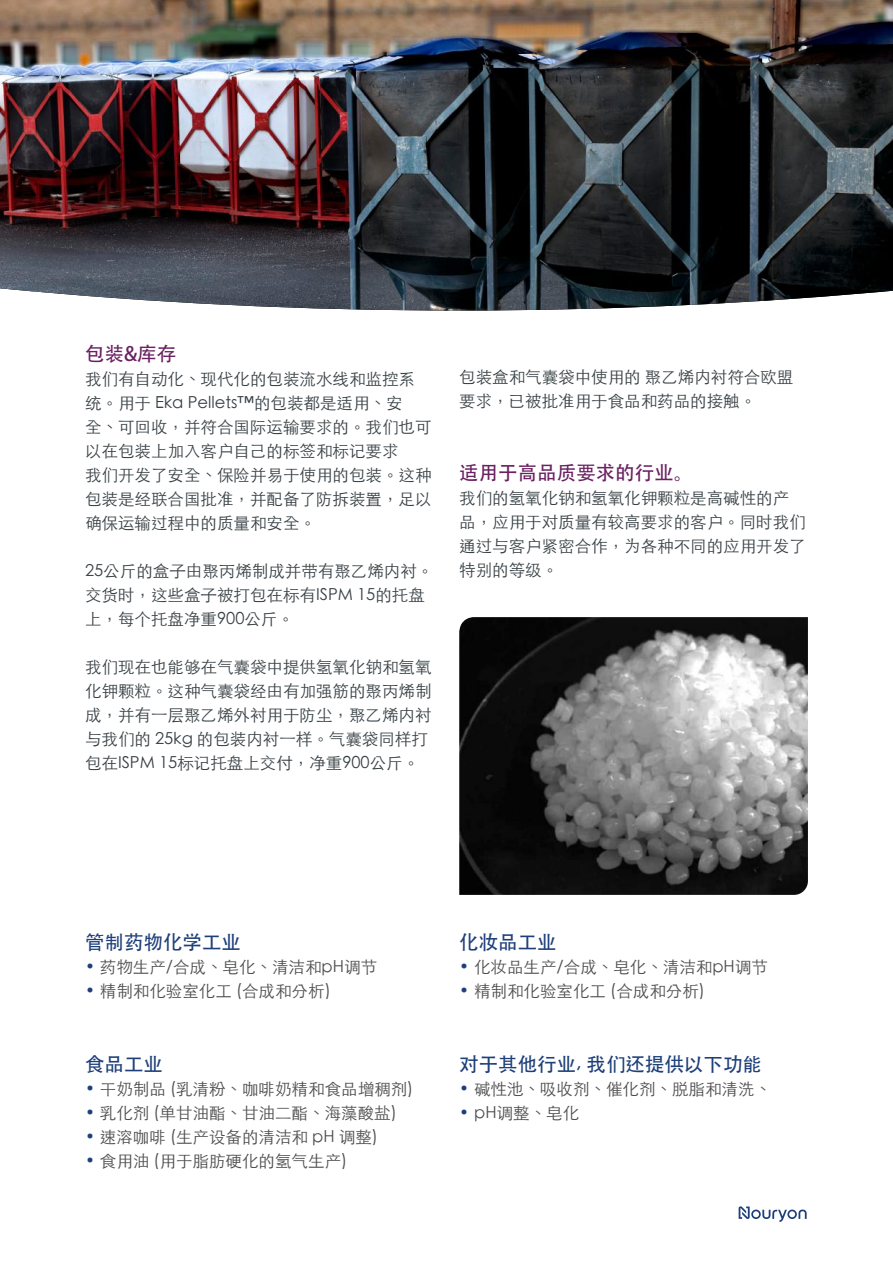
<style>
.page{position:relative;width:893px;height:1263px;background:#fff}
.page>*{position:absolute;margin:0;border:0;box-sizing:border-box;transform-origin:0 0}
.t1{font:500 19.5px "ST Heiti TC";color:#1e3f79}
.t2{font:19.5px "Adobe Heiti Std";color:#6a2061}
.t3{font:300 16.5px "ST Heiti TC";color:#384044}
.t4{font:300 16.5px "ST Heiti TC";color:#4e4c4e}
.s1{color:#1e3f79}
</style>
<div class="page">
<svg style="left:739px;top:1206px;width:68px;height:16px"></svg>
<img style="left:0;top:0;width:893px;height:311px">
<img style="left:459px;top:617px;width:349px;height:278px">
<p class="t2" style="left:85px;top:344px;width:93px">包装&amp;库存</p>
<p class="t3" style="left:85px;top:371px;width:331px">我们有自动化、现代化的包装流水线和监控系</p>
<p class="t3" style="left:85px;top:395px;width:319px">统。用于 Eka Pellets™的包装都是适用、安</p>
<p class="t3" style="left:85px;top:419px;width:348px">全、可回收，并符合国际运输要求的。我们也可</p>
<p class="t3" style="left:85px;top:443px;width:315px">以在包装上加入客户自己的标签和标记要求</p>
<p class="t3" style="left:85px;top:467px;width:348px">我们开发了安全、保险并易于使用的包装。这种</p>
<p class="t3" style="left:85px;top:491px;width:348px">包装是经联合国批准，并配备了防拆装置，足以</p>
<p class="t3" style="left:85px;top:515px;width:232px">确保运输过程中的质量和安全。</p>
<p class="t3" style="left:85px;top:563px;width:350px">25公斤的盒子由聚丙烯制成并带有聚乙烯内衬。</p>
<p class="t3" style="left:85px;top:587px;width:341px">交货时，这些盒子被打包在标有ISPM 15的托盘</p>
<p class="t3" style="left:85px;top:611px;width:210px">上，每个托盘净重900公斤。</p>
<p class="t3" style="left:85px;top:659px;width:348px">我们现在也能够在气囊袋中提供氢氧化钠和氢氧</p>
<p class="t3" style="left:85px;top:683px;width:348px">化钾颗粒。这种气囊袋经由有加强筋的聚丙烯制</p>
<p class="t3" style="left:85px;top:707px;width:348px">成，并有一层聚乙烯外衬用于防尘，聚乙烯内衬</p>
<p class="t3" style="left:85px;top:731px;width:344px">与我们的 25kg 的包装内衬一样。气囊袋同样打</p>
<p class="t3" style="left:85px;top:755px;width:336px">包在ISPM 15标记托盘上交付，净重900公斤。</p>
<p class="t3" style="left:459px;top:369px;width:336px">包装盒和气囊袋中使用的 聚乙烯内衬符合欧盟</p>
<p class="t3" style="left:459px;top:393px;width:298px">要求，已被批准用于食品和药品的接触。</p>
<p class="t2" style="left:459px;top:463px;width:235px">适用于高品质要求的行业。</p>
<p class="t3" style="left:459px;top:490px;width:331px">我们的氢氧化钠和氢氧化钾颗粒是高碱性的产</p>
<p class="t3" style="left:459px;top:514px;width:348px">品，应用于对质量有较高要求的客户。同时我们</p>
<p class="t3" style="left:459px;top:538px;width:348px">通过与客户紧密合作，为各种不同的应用开发了</p>
<p class="t3" style="left:459px;top:562px;width:100px">特别的等级。</p>
<p class="t1" style="left:85px;top:932px;width:157px">管制药物化学工业</p>
<p class="t4" style="left:85px;top:959px;width:294px"><span class="s1">•</span> 药物生产/合成、皂化、清洁和pH调节</p>
<p class="t4" style="left:85px;top:983px;width:247px"><span class="s1">•</span> 精制和化验室化工 (合成和分析)</p>
<p class="t1" style="left:85px;top:1054px;width:79px">食品工业</p>
<p class="t4" style="left:85px;top:1080px;width:330px"><span class="s1">•</span> 干奶制品 (乳清粉、咖啡奶精和食品增稠剂)</p>
<p class="t4" style="left:85px;top:1104px;width:313px"><span class="s1">•</span> 乳化剂 (单甘油酯、甘油二酯、海藻酸盐)</p>
<p class="t4" style="left:85px;top:1128px;width:294px"><span class="s1">•</span> 速溶咖啡 (生产设备的清洁和 pH 调整)</p>
<p class="t4" style="left:85px;top:1152px;width:264px"><span class="s1">•</span> 食用油 (用于脂肪硬化的氢气生产)</p>
<p class="t1" style="left:459px;top:932px;width:99px">化妆品工业</p>
<p class="t4" style="left:459px;top:959px;width:310px"><span class="s1">•</span> 化妆品生产/合成、皂化、清洁和pH调节</p>
<p class="t4" style="left:459px;top:983px;width:247px"><span class="s1">•</span> 精制和化验室化工 (合成和分析)</p>
<p class="t1" style="left:459px;top:1054px;width:304px">对于其他行业, 我们还提供以下功能</p>
<p class="t4" style="left:459px;top:1080px;width:313px"><span class="s1">•</span> 碱性池、吸收剂、催化剂、脱脂和清洗、</p>
<p class="t4" style="left:459px;top:1104px;width:121px"><span class="s1">•</span> pH调整、皂化</p>
</div>
